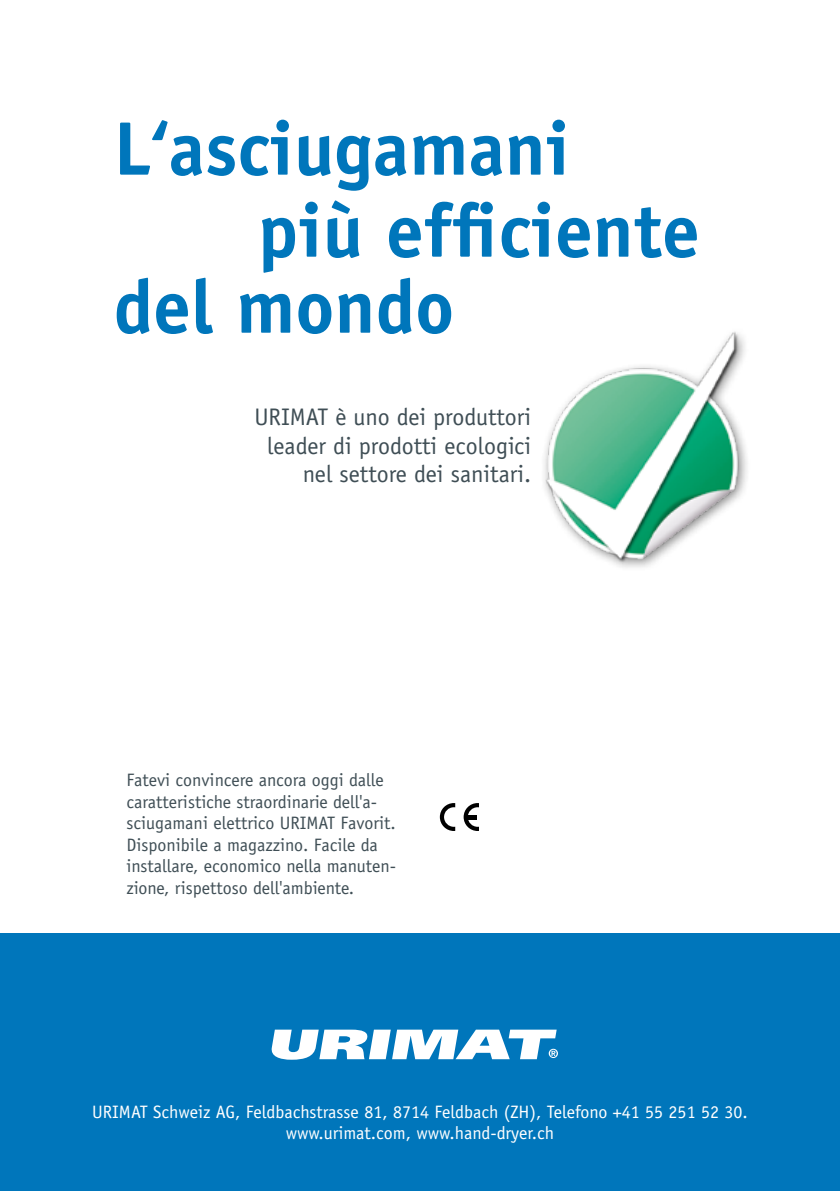
<style>
.page{position:relative;width:840px;height:1191px;background:#fff}
.page>*{position:absolute;margin:0;border:0;box-sizing:border-box;transform-origin:0 0}
.t1{font:700 76px "Officina Sans";color:#0076bb}
.t2{font:24px/28.8px "Officina Sans";color:#3f4e55;text-align:right}
.t3{font:18px/21.6px "Officina Sans";color:#3f4e55}
.t4{font:18px/21.6px "Officina Sans";color:#fff;text-align:center}
</style>
<div class="page">
<div style="left:0;top:933px;width:839px;height:258px;background:#0076bb"></div>
<svg style="left:271px;top:1029px;width:286px;height:30px"></svg>
<img style="left:544px;top:331px;width:203px;height:237px">
<svg style="left:439px;top:803px;width:16px;height:28px"></svg>
<svg style="left:463px;top:803px;width:15px;height:28px"></svg>
<hr style="left:465px;top:815px;width:11px;height:4px;background:#000">
<h1 class="t1" style="left:113px;top:101px;width:457px">L‘asciugamani</h1>
<h1 class="t1" style="left:257px;top:183px;width:443px">più efficiente</h1>
<h1 class="t1" style="left:113px;top:259px;width:342px">del mondo</h1>
<h2 class="t2" style="left:254px;top:402px;width:278px">URIMAT è uno dei produttori leader di prodotti ecologici nel settore dei sanitari.</h2>
<p class="t3" style="left:126px;top:769px;width:271px">Fatevi convincere ancora oggi dalle caratteristiche straordinarie dell'a&shy;sciugamani elettrico URIMAT Favorit.<br>Disponibile a magazzino. Facile da installare, economico nella manuten&shy;zione, rispettoso dell'ambiente.</p>
<p class="t4" style="left:92px;top:1100px;width:656px">URIMAT Schweiz AG, Feldbachstrasse 81, 8714 Feldbach (ZH), Telefono +41 55 251 52 30. www.urimat.com, www.hand-dryer.ch</p>
</div>
